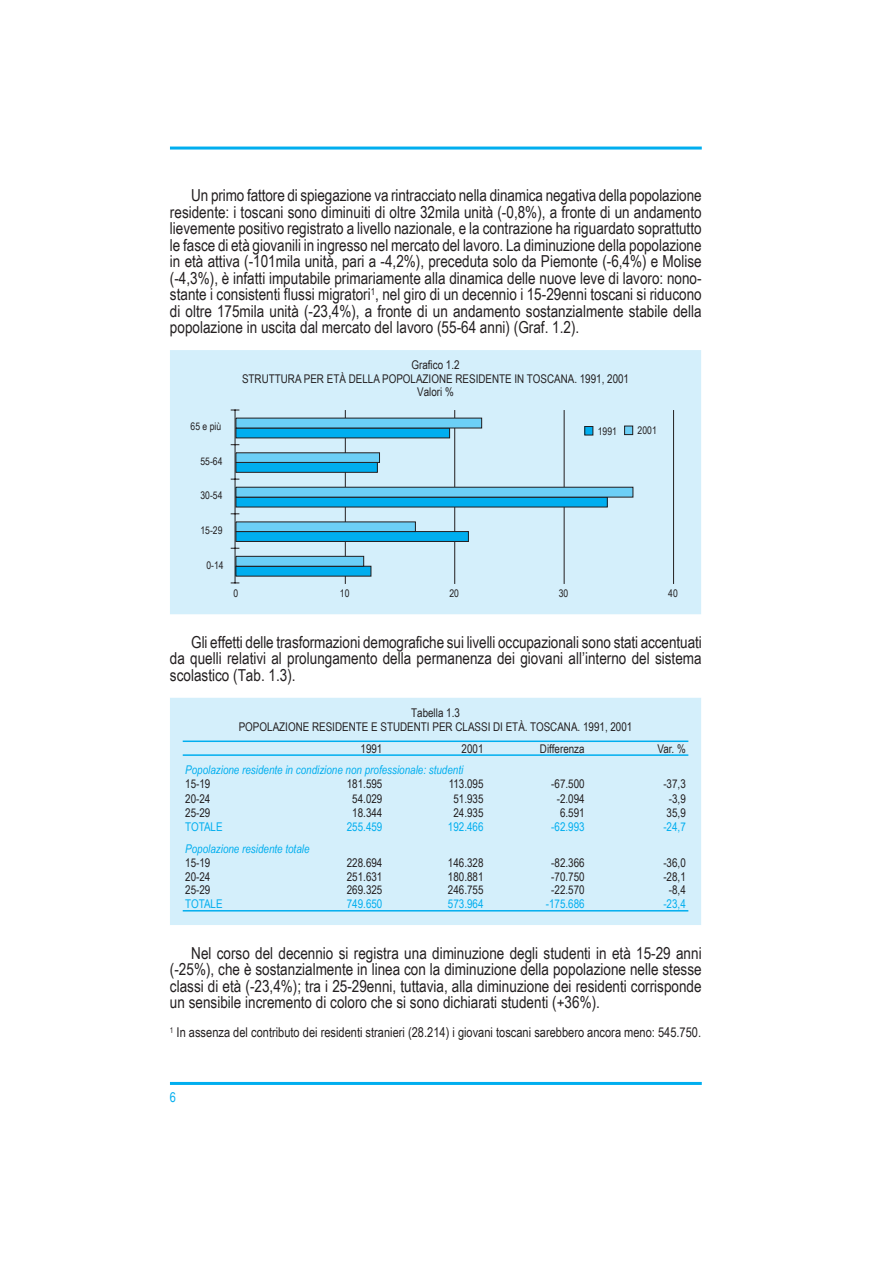
<style>
.page{position:relative;width:893px;height:1263px;background:#fff}
.page>*{position:absolute;margin:0;border:0;box-sizing:border-box;transform-origin:0 0}
.t1{font:16.5px/16.5px "Arial Narrow";color:#231f20;text-align:justify}
.t2{font:13.5px "Arial Narrow";color:#231f20}
.t3{font:13.5px "Arial Narrow";color:#00aeef}
.t4{font:12px/13.5px "Arial Narrow";color:#231f20;text-align:center}
.t5{font:italic 12px "Arial Narrow";color:#00aeef}
.t6{font:12px "Arial Narrow";color:#00aeef}
.t7{font:10.5px "Arial Narrow";color:#231f20}
</style>
<div class="page">
<hr style="left:170px;top:147px;width:531px;height:3px;background:#00aeef">
<hr style="left:170px;top:1082px;width:531px;height:3px;background:#00aeef">
<div style="left:170px;top:350px;width:531px;height:264px;background:#d4effb"></div>
<hr style="left:345px;top:411px;width:1px;height:172px;background:#231f20">
<hr style="left:454px;top:411px;width:1px;height:172px;background:#231f20">
<hr style="left:564px;top:411px;width:1px;height:172px;background:#231f20">
<hr style="left:673px;top:411px;width:1px;height:172px;background:#231f20">
<div style="left:236px;top:566px;width:135px;height:10px;background:#00aeef"></div>
<div style="left:236px;top:532px;width:232px;height:9px;background:#00aeef"></div>
<div style="left:235px;top:531px;width:234px;height:11px;border:1px solid #231f20"></div>
<div style="left:236px;top:497px;width:371px;height:10px;background:#00aeef"></div>
<div style="left:236px;top:462px;width:141px;height:10px;background:#00aeef"></div>
<div style="left:235px;top:462px;width:143px;height:11px;border:1px solid #231f20"></div>
<div style="left:236px;top:428px;width:213px;height:10px;background:#00aeef"></div>
<div style="left:235px;top:428px;width:215px;height:10px;border:1px solid #231f20"></div>
<div style="left:236px;top:556px;width:128px;height:10px;background:#6ccff6"></div>
<div style="left:235px;top:556px;width:129px;height:11px;border:1px solid #231f20"></div>
<div style="left:236px;top:522px;width:179px;height:10px;background:#6ccff6"></div>
<div style="left:235px;top:522px;width:181px;height:10px;border:1px solid #231f20"></div>
<div style="left:236px;top:487px;width:397px;height:10px;background:#6ccff6"></div>
<div style="left:235px;top:487px;width:398px;height:11px;border:1px solid #231f20"></div>
<div style="left:236px;top:453px;width:143px;height:9px;background:#6ccff6"></div>
<div style="left:235px;top:452px;width:145px;height:11px;border:1px solid #231f20"></div>
<div style="left:236px;top:418px;width:245px;height:10px;background:#6ccff6"></div>
<hr style="left:235px;top:410px;width:1px;height:173px;background:#231f20">
<div style="left:584px;top:427px;width:9px;height:8px;background:#00aeef"></div>
<div style="left:584px;top:426px;width:9px;height:9px;border:1px solid #231f20"></div>
<div style="left:624px;top:426px;width:8px;height:9px;background:#6ccff6"></div>
<div style="left:624px;top:426px;width:9px;height:9px;border:1px solid #231f20"></div>
<div style="left:170px;top:698px;width:531px;height:227px;background:#d4effb"></div>
<hr style="left:183px;top:741px;width:505px;height:1px;background:#00aeef">
<hr style="left:183px;top:754px;width:505px;height:2px;background:#00aeef">
<hr style="left:183px;top:910px;width:505px;height:2px;background:#00aeef">
<p class="t1" style="left:170px;top:187px;width:533px;text-indent:21px">Un primo fattore di spiegazione va rintracciato nella dinamica negativa della popolazione residente: i toscani sono diminuiti di oltre 32mila unità (-0,8%), a fronte di un andamento lievemente positivo registrato a livello nazionale, e la contrazione ha riguardato soprattutto le fasce di età giovanili in ingresso nel mercato del lavoro. La diminuzione della popolazione in età attiva (-101mila unità, pari a -4,2%), preceduta solo da Piemonte (-6,4%) e Molise (-4,3%), è infatti imputabile primariamente alla dinamica delle nuove leve di lavoro: nono&shy;stante i consistenti flussi migratori<sup>1</sup>, nel giro di un decennio i 15-29enni toscani si riducono di oltre 175mila unità (-23,4%), a fronte di un andamento sostanzialmente stabile della popolazione in uscita dal mercato del lavoro (55-64 anni) (Graf. 1.2).</p>
<p class="t4" style="left:242px;top:358px;width:388px">Grafico 1.2<br>STRUTTURA PER ETÀ DELLA POPOLAZIONE RESIDENTE IN TOSCANA. 1991, 2001<br>Valori %</p>
<p class="t7" style="left:191px;top:420px;width:32px">65 e più</p>
<p class="t7" style="left:597px;top:425px;width:21px">1991</p>
<p class="t7" style="left:637px;top:424px;width:21px">2001</p>
<p class="t7" style="left:200px;top:455px;width:24px">55-64</p>
<p class="t7" style="left:200px;top:489px;width:24px">30-54</p>
<p class="t7" style="left:200px;top:524px;width:24px">15-29</p>
<p class="t7" style="left:206px;top:559px;width:19px">0-14</p>
<p class="t7" style="left:233px;top:587px;width:6px">0</p>
<p class="t7" style="left:340px;top:587px;width:11px">10</p>
<p class="t7" style="left:449px;top:587px;width:11px">20</p>
<p class="t7" style="left:559px;top:587px;width:11px">30</p>
<p class="t7" style="left:668px;top:587px;width:11px">40</p>
<p class="t1" style="left:170px;top:634px;width:533px;text-indent:21px">Gli effetti delle trasformazioni demografiche sui livelli occupazionali sono stati accentuati da quelli relativi al prolungamento della permanenza dei giovani all’interno del sistema scolastico (Tab. 1.3).</p>
<p class="t4" style="left:239px;top:706px;width:395px">Tabella 1.3<br>POPOLAZIONE RESIDENTE E STUDENTI PER CLASSI DI ETÀ. TOSCANA. 1991, 2001</p>
<p class="t4" style="left:360px;top:741px;width:23px">1991</p>
<p class="t4" style="left:461px;top:741px;width:23px">2001</p>
<p class="t4" style="left:540px;top:741px;width:46px">Differenza</p>
<p class="t4" style="left:657px;top:741px;width:30px">Var. %</p>
<p class="t5" style="left:185px;top:763px;width:279px">Popolazione residente in condizione non professionale: studenti</p>
<p class="t4" style="left:185px;top:777px;width:27px">15-19</p>
<p class="t4" style="left:347px;top:777px;width:37px">181.595</p>
<p class="t4" style="left:448px;top:777px;width:36px">113.095</p>
<p class="t4" style="left:551px;top:777px;width:35px">-67.500</p>
<p class="t4" style="left:663px;top:777px;width:24px">-37,3</p>
<p class="t4" style="left:185px;top:792px;width:27px">20-24</p>
<p class="t4" style="left:352px;top:792px;width:32px">54.029</p>
<p class="t4" style="left:453px;top:792px;width:32px">51.935</p>
<p class="t4" style="left:556px;top:792px;width:29px">-2.094</p>
<p class="t4" style="left:668px;top:792px;width:18px">-3,9</p>
<p class="t4" style="left:185px;top:806px;width:27px">25-29</p>
<p class="t4" style="left:352px;top:806px;width:32px">18.344</p>
<p class="t4" style="left:453px;top:806px;width:32px">24.935</p>
<p class="t4" style="left:560px;top:806px;width:26px">6.591</p>
<p class="t4" style="left:666px;top:806px;width:21px">35,9</p>
<p class="t6" style="left:185px;top:820px;width:39px">TOTALE</p>
<p class="t6" style="left:347px;top:820px;width:37px">255.459</p>
<p class="t6" style="left:448px;top:820px;width:37px">192.466</p>
<p class="t6" style="left:551px;top:820px;width:35px">-62.993</p>
<p class="t6" style="left:663px;top:820px;width:24px">-24,7</p>
<p class="t5" style="left:185px;top:842px;width:126px">Popolazione residente totale</p>
<p class="t4" style="left:185px;top:856px;width:27px">15-19</p>
<p class="t4" style="left:347px;top:856px;width:37px">228.694</p>
<p class="t4" style="left:448px;top:856px;width:37px">146.328</p>
<p class="t4" style="left:551px;top:856px;width:35px">-82.366</p>
<p class="t4" style="left:663px;top:856px;width:24px">-36,0</p>
<p class="t4" style="left:185px;top:869px;width:27px">20-24</p>
<p class="t4" style="left:347px;top:869px;width:37px">251.631</p>
<p class="t4" style="left:448px;top:869px;width:37px">180.881</p>
<p class="t4" style="left:551px;top:869px;width:35px">-70.750</p>
<p class="t4" style="left:663px;top:869px;width:24px">-28,1</p>
<p class="t4" style="left:185px;top:883px;width:27px">25-29</p>
<p class="t4" style="left:347px;top:883px;width:37px">269.325</p>
<p class="t4" style="left:448px;top:883px;width:37px">246.755</p>
<p class="t4" style="left:551px;top:883px;width:35px">-22.570</p>
<p class="t4" style="left:668px;top:883px;width:18px">-8,4</p>
<p class="t6" style="left:185px;top:897px;width:39px">TOTALE</p>
<p class="t6" style="left:347px;top:897px;width:37px">749.650</p>
<p class="t6" style="left:448px;top:897px;width:37px">573.964</p>
<p class="t6" style="left:546px;top:897px;width:40px">-175.686</p>
<p class="t6" style="left:663px;top:897px;width:24px">-23,4</p>
<p class="t1" style="left:170px;top:944px;width:533px;text-indent:21px">Nel corso del decennio si registra una diminuzione degli studenti in età 15-29 anni (-25%), che è sostanzialmente in linea con la diminuzione della popolazione nelle stesse classi di età (-23,4%); tra i 25-29enni, tuttavia, alla diminuzione dei residenti corrisponde un sensibile incremento di coloro che si sono dichiarati studenti (+36%).</p>
<p class="t2" style="left:170px;top:1025px;width:532px"><sup>1</sup> In assenza del contributo dei residenti stranieri (28.214) i giovani toscani sarebbero ancora meno: 545.750.</p>
<p class="t3" style="left:170px;top:1089px;width:8px">6</p>
</div>
